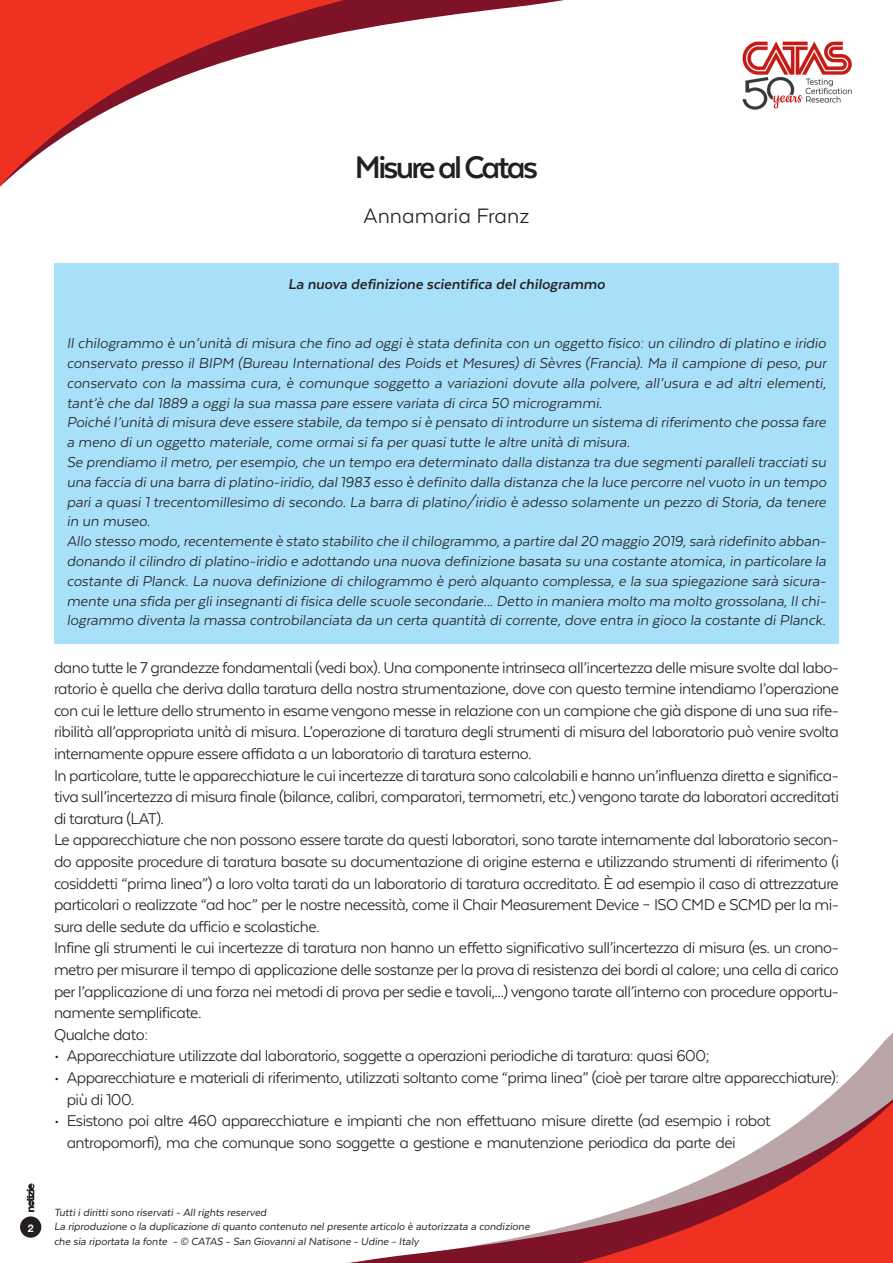
<style>
.page{position:relative;width:893px;height:1263px;background:#fff}
.page>*{position:absolute;margin:0;border:0;box-sizing:border-box;transform-origin:0 0}
.t1{font:700 36px "Texta Alt";letter-spacing:-.075em;color:#231f20}
.t2{font:24px "Texta Alt";color:#231f20}
.t3{font:18px/21.6px "Texta Alt";letter-spacing:-.03em;color:#231f20;text-align:justify}
.t4{font:italic 16.5px/19.8px "Texta Alt";color:#231f20;text-align:justify}
.t5{font:italic 700 16.5px "Texta Alt";color:#231f20}
.t6{font:italic 12px "Texta Alt";color:#231f20}
.t7{font:700 10.5px "Helvetica Neue";color:#fff}
</style>
<div class="page">
<svg style="left:0;top:0;width:852px;height:264px"></svg>
<svg style="left:20px;top:1033px;width:873px;height:230px"></svg>
<div style="left:20px;top:1216px;width:21px;height:22px;background:#231f20;border-radius:50%"></div>
<svg style="left:27px;top:1183px;width:7px;height:29px"></svg>
<img style="left:742px;top:40px;width:109px;height:71px">
<div style="left:54px;top:264px;width:785px;height:380px;background:#a8dff9"></div>
<p class="t1" style="left:355px;top:149px;width:185px">Misure al Catas</p>
<p class="t2" style="left:364px;top:204px;width:167px">Annamaria Franz</p>
<p class="t5" style="left:288px;top:275px;width:318px">La nuova definizione scientifica del chilogrammo</p>
<p class="t4" style="left:67px;top:333px;width:761px">Il chilogrammo è un’unità di misura che fino ad oggi è stata definita con un oggetto fisico: un cilindro di platino e iridio conservato presso il BIPM (Bureau International des Poids et Mesures) di Sèvres (Francia). Ma il campione di peso, pur conservato con la massima cura, è comunque soggetto a variazioni dovute alla polvere, all’usura e ad altri elementi, tant’è che dal 1889 a oggi la sua massa pare essere variata di circa 50 microgrammi.</p>
<p class="t4" style="left:67px;top:412px;width:761px">Poiché l’unità di misura deve essere stabile, da tempo si è pensato di introdurre un sistema di riferimento che possa fare a meno di un oggetto materiale, come ormai si fa per quasi tutte le altre unità di misura.</p>
<p class="t4" style="left:67px;top:452px;width:761px">Se prendiamo il metro, per esempio, che un tempo era determinato dalla distanza tra due segmenti paralleli tracciati su una faccia di una barra di platino-iridio, dal 1983 esso è definito dalla distanza che la luce percorre nel vuoto in un tempo pari a quasi 1 trecentomillesimo di secondo. La barra di platino/iridio è adesso solamente un pezzo di Storia, da tenere in un museo.</p>
<p class="t4" style="left:67px;top:531px;width:761px">Allo stesso modo, recentemente è stato stabilito che il chilogrammo, a partire dal 20 maggio 2019, sarà ridefinito abban&shy;donando il cilindro di platino-iridio e adottando una nuova definizione basata su una costante atomica, in particolare la costante di Planck. La nuova definizione di chilogrammo è però alquanto complessa, e la sua spiegazione sarà sicura&shy;mente una sfida per gli insegnanti di fisica delle scuole secondarie... Detto in maniera molto ma molto grossolana, Il chi&shy;logrammo diventa la massa controbilanciata da un certa quantità di corrente, dove entra in gioco la costante di Planck.</p>
<p class="t3" style="left:54px;top:656px;width:787px">dano tutte le 7 grandezze fondamentali (vedi box). Una componente intrinseca all’incertezza delle misure svolte dal labo&shy;ratorio è quella che deriva dalla taratura della nostra strumentazione, dove con questo termine intendiamo l’operazione con cui le letture dello strumento in esame vengono messe in relazione con un campione che già dispone di una sua rife&shy;ribilità all’appropriata unità di misura. L’operazione di taratura degli strumenti di misura del laboratorio può venire svolta internamente oppure essere affidata a un laboratorio di taratura esterno.</p>
<p class="t3" style="left:54px;top:764px;width:786px">In particolare, tutte le apparecchiature le cui incertezze di taratura sono calcolabili e hanno un’influenza diretta e significa&shy;tiva sull’incertezza di misura finale (bilance, calibri, comparatori, termometri, etc.) vengono tarate da laboratori accreditati di taratura (LAT).</p>
<p class="t3" style="left:54px;top:829px;width:787px">Le apparecchiature che non possono essere tarate da questi laboratori, sono tarate internamente dal laboratorio secon&shy;do apposite procedure di taratura basate su documentazione di origine esterna e utilizzando strumenti di riferimento (i cosiddetti “prima linea”) a loro volta tarati da un laboratorio di taratura accreditato. È ad esempio il caso di attrezzature particolari o realizzate “ad hoc” per le nostre necessità, come il Chair Measurement Device – ISO CMD e SCMD per la mi&shy;sura delle sedute da ufficio e scolastiche.</p>
<p class="t3" style="left:54px;top:937px;width:786px">Infine gli strumenti le cui incertezze di taratura non hanno un effetto significativo sull’incertezza di misura (es. un crono&shy;metro per misurare il tempo di applicazione delle sostanze per la prova di resistenza dei bordi al calore; una cella di carico per l’applicazione di una forza nei metodi di prova per sedie e tavoli,...) vengono tarate all’interno con procedure opportu&shy;namente semplificate.</p>
<p class="t3" style="left:54px;top:1023px;width:96px">Qualche dato:</p>
<p class="t3" style="left:54px;top:1045px;width:657px">• Apparecchiature utilizzate dal laboratorio, soggette a operazioni periodiche di taratura: quasi 600;</p>
<p class="t3" style="left:67px;top:1067px;width:774px;text-indent:-13px">• Apparecchiature e materiali di riferimento, utilizzati soltanto come “prima linea” (cioè per tarare altre apparecchiature): più di 100.</p>
<p class="t3" style="left:67px;top:1110px;width:705px;text-indent:-13px">• Esistono poi altre 460 apparecchiature e impianti che non effettuano misure dirette (ad esempio i robot antropomorfi), ma che comunque sono soggette a gestione e manutenzione periodica da parte dei</p>
<p class="t7" style="left:28px;top:1220px;width:7px">2</p>
<p class="t6" style="left:54px;top:1206px;width:214px">Tutti i diritti sono riservati - All rights reserved</p>
<p class="t6" style="left:54px;top:1220px;width:477px">La riproduzione o la duplicazione di quanto contenuto nel presente articolo è autorizzata a condizione</p>
<p class="t6" style="left:54px;top:1235px;width:367px">che sia riportata la fonte - © CATAS - San Giovanni al Natisone - Udine - Italy</p>
</div>
